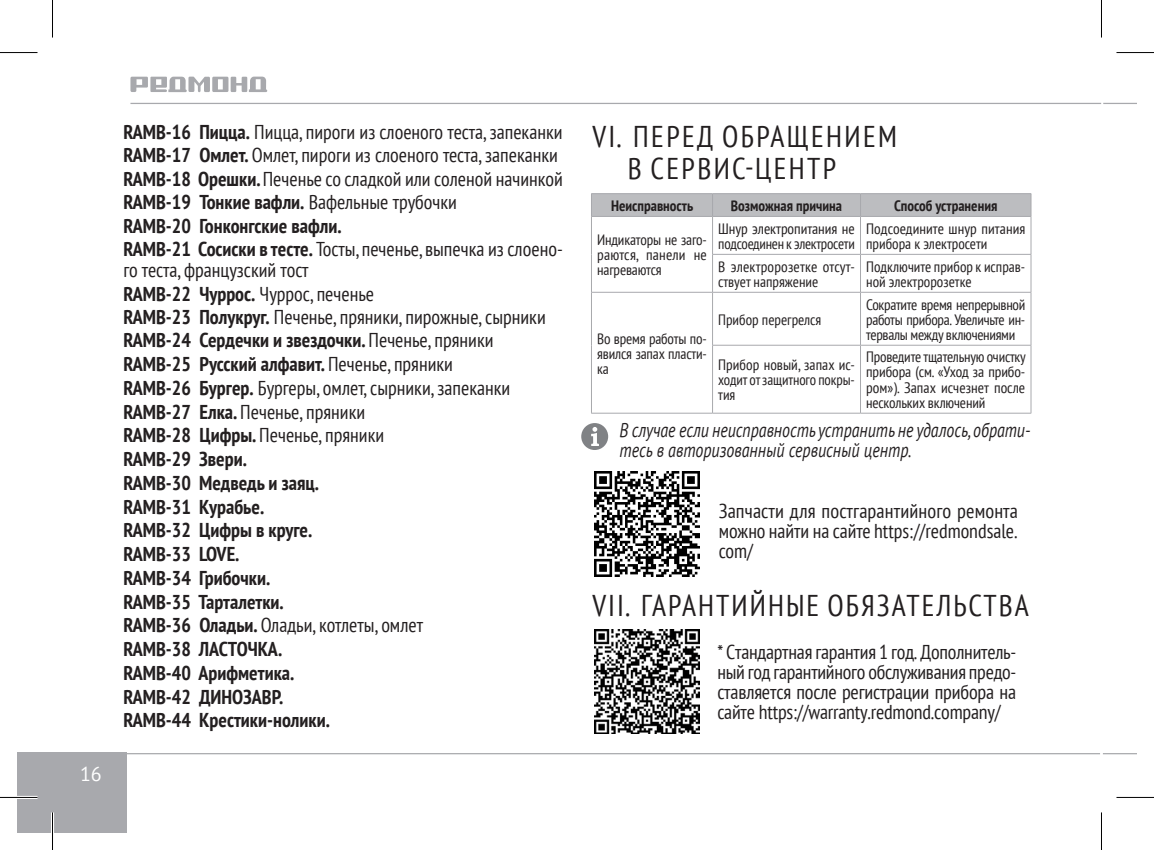
<style>
.page{position:relative;width:1154px;height:850px;background:#fff}
.page>*{position:absolute;margin:0;border:0;box-sizing:border-box;transform-origin:0 0}
.t1{font:condensed 30px/32.5px "PT Sans";letter-spacing:.07em;color:#231f20}
.t2{font:condensed 20px/20px "PT Sans";color:#231f20;text-align:justify}
.t3{font:700 condensed 20px "PT Sans";color:#231f20}
.Footnote_1{font:italic 20px/20px "PT Sans";color:#231f20;scale:.8 1}
.t4{font:20px "PT Sans";color:#fff}
.Plain_Text{font:condensed 15px/15px "PT Sans";letter-spacing:-.005em;color:#231f20;text-align:justify}
.Plain_Text_Header{font:700 condensed 15px "PT Sans";color:#231f20}
.s1{font-weight:700}
.s2{font-weight:400}
</style>
<div class="page">
<div style="left:17px;top:752px;width:110px;height:80px;background:#a8a9ad"></div>
<hr style="left:130px;top:103px;width:971px;height:1px;background:#a8a9ad">
<hr style="left:102px;top:752px;width:998px;height:2px;background:#a8a9ad">
<hr style="left:1103px;top:103px;width:34px;height:1px;background:#a8a9ad">
<hr style="left:1103px;top:752px;width:34px;height:2px;background:#a8a9ad">
<svg style="left:130px;top:77px;width:137px;height:15px"></svg>
<hr style="left:591px;top:217px;width:1px;height:37px;background:#a8a9ad">
<hr style="left:591px;top:254px;width:1px;height:38px;background:#a8a9ad">
<hr style="left:712px;top:217px;width:1px;height:37px;background:#a8a9ad">
<hr style="left:860px;top:217px;width:1px;height:37px;background:#a8a9ad">
<hr style="left:1030px;top:217px;width:1px;height:37px;background:#a8a9ad">
<hr style="left:712px;top:254px;width:148px;height:1px;background:#a8a9ad">
<hr style="left:712px;top:254px;width:1px;height:38px;background:#a8a9ad">
<hr style="left:860px;top:254px;width:171px;height:1px;background:#a8a9ad">
<hr style="left:860px;top:254px;width:1px;height:38px;background:#a8a9ad">
<hr style="left:1030px;top:254px;width:1px;height:38px;background:#a8a9ad">
<div style="left:591px;top:193px;width:440px;height:23px;background:#bcbdc0"></div>
<hr style="left:591px;top:216px;width:121px;height:1px;background:#a8a9ad">
<hr style="left:712px;top:216px;width:148px;height:1px;background:#a8a9ad">
<hr style="left:860px;top:216px;width:171px;height:1px;background:#a8a9ad">
<hr style="left:591px;top:292px;width:121px;height:1px;background:#a8a9ad">
<hr style="left:591px;top:292px;width:1px;height:53px;background:#a8a9ad">
<hr style="left:591px;top:345px;width:1px;height:67px;background:#a8a9ad">
<hr style="left:591px;top:412px;width:121px;height:1px;background:#a8a9ad">
<hr style="left:712px;top:292px;width:148px;height:1px;background:#a8a9ad">
<hr style="left:712px;top:292px;width:1px;height:53px;background:#a8a9ad">
<hr style="left:860px;top:292px;width:171px;height:1px;background:#a8a9ad">
<hr style="left:860px;top:292px;width:1px;height:53px;background:#a8a9ad">
<hr style="left:1030px;top:292px;width:1px;height:53px;background:#a8a9ad">
<hr style="left:712px;top:344px;width:148px;height:1px;background:#a8a9ad">
<hr style="left:712px;top:345px;width:1px;height:67px;background:#a8a9ad">
<hr style="left:860px;top:344px;width:171px;height:1px;background:#a8a9ad">
<hr style="left:860px;top:345px;width:1px;height:67px;background:#a8a9ad">
<hr style="left:1030px;top:345px;width:1px;height:67px;background:#a8a9ad">
<hr style="left:712px;top:412px;width:148px;height:1px;background:#a8a9ad">
<hr style="left:860px;top:412px;width:171px;height:1px;background:#a8a9ad">
<img style="left:595px;top:471px;width:104px;height:105px">
<img style="left:595px;top:629px;width:104px;height:103px">
<svg style="left:581px;top:423px;width:27px;height:27px"></svg>
<hr style="left:0;top:795px;width:38px;height:3px;background:#fff">
<hr style="left:51px;top:812px;width:3px;height:37px;background:#fff">
<hr style="left:0;top:52px;width:38px;height:1px;background:#000">
<hr style="left:1116px;top:52px;width:38px;height:1px;background:#000">
<hr style="left:0;top:796px;width:38px;height:1px;background:#000">
<hr style="left:1116px;top:796px;width:38px;height:1px;background:#000">
<hr style="left:52px;top:0;width:1px;height:38px;background:#000">
<hr style="left:52px;top:812px;width:1px;height:37px;background:#000">
<hr style="left:1101px;top:0;width:1px;height:38px;background:#000">
<hr style="left:1101px;top:812px;width:1px;height:37px;background:#000">
<p class="t4" style="left:80px;top:760px;width:23px">16</p>
<p class="t2" style="left:123px;top:121px;width:441px"><span class="s1">RAMB-16 Пицца.</span> Пицца, пироги из слоеного теста, запеканки</p>
<p class="t2" style="left:123px;top:145px;width:436px"><span class="s1">RAMB-17 Омлет.</span> Омлет, пироги из слоеного теста, запеканки</p>
<p class="t2" style="left:123px;top:168px;width:441px"><span class="s1">RAMB-18 Орешки.</span> Печенье со сладкой или соленой начинкой</p>
<p class="t3" style="left:123px;top:189px;width:335px">RAMB-19 Тонкие вафли. <span class="s2">Вафельные трубочки</span></p>
<p class="t3" style="left:123px;top:212px;width:220px">RAMB-20 Гонконгские вафли.</p>
<p class="t2" style="left:123px;top:238px;width:441px;line-height:21.2px"><span class="s1">RAMB-21 Сосиски в тесте.</span> Тосты, печенье, выпечка из слоено&shy;го теста, французский тост</p>
<p class="t3" style="left:123px;top:280px;width:252px">RAMB-22 Чуррос. <span class="s2">Чуррос, печенье</span></p>
<p class="t2" style="left:123px;top:306px;width:424px"><span class="s1">RAMB-23 Полукруг.</span> Печенье, пряники, пирожные, сырники</p>
<p class="t3" style="left:123px;top:327px;width:372px">RAMB-24 Сердечки и звездочки. <span class="s2">Печенье, пряники</span></p>
<p class="t3" style="left:123px;top:351px;width:331px">RAMB-25 Русский алфавит. <span class="s2">Печенье, пряники</span></p>
<p class="t2" style="left:123px;top:377px;width:388px"><span class="s1">RAMB-26 Бургер.</span> Бургеры, омлет, сырники, запеканки</p>
<p class="t2" style="left:123px;top:401px;width:243px"><span class="s1">RAMB-27 Елка.</span> Печенье, пряники</p>
<p class="t2" style="left:123px;top:424px;width:262px"><span class="s1">RAMB-28 Цифры.</span> Печенье, пряники</p>
<p class="t3" style="left:123px;top:445px;width:125px">RAMB-29 Звери.</p>
<p class="t3" style="left:123px;top:469px;width:197px">RAMB-30 Медведь и заяц.</p>
<p class="t3" style="left:123px;top:493px;width:142px">RAMB-31 Курабье.</p>
<p class="t3" style="left:123px;top:517px;width:190px">RAMB-32 Цифры в круге.</p>
<p class="t3" style="left:123px;top:540px;width:118px">RAMB-33 LOVE.</p>
<p class="t3" style="left:123px;top:564px;width:148px">RAMB-34 Грибочки.</p>
<p class="t3" style="left:123px;top:588px;width:162px">RAMB-35 Тарталетки.</p>
<p class="t2" style="left:123px;top:614px;width:301px"><span class="s1">RAMB-36 Оладьи.</span> Оладьи, котлеты, омлет</p>
<p class="t3" style="left:123px;top:635px;width:160px">RAMB-38 ЛАСТОЧКА.</p>
<p class="t3" style="left:123px;top:659px;width:173px">RAMB-40 Арифметика.</p>
<p class="t3" style="left:123px;top:683px;width:161px">RAMB-42 ДИНОЗАВР.</p>
<p class="t3" style="left:123px;top:707px;width:208px">RAMB-44 Крестики-нолики.</p>
<p class="t1" style="left:628px;top:119px;width:271px;text-indent:-35px">VI. ПЕРЕД ОБРАЩЕНИЕМ<br>В СЕРВИС-ЦЕНТР</p>
<p class="Plain_Text_Header" style="left:611px;top:195px;width:84px">Неисправность</p>
<p class="Plain_Text_Header" style="left:731px;top:195px;width:113px">Возможная причина</p>
<p class="Plain_Text_Header" style="left:894px;top:195px;width:105px">Способ устранения</p>
<p class="Plain_Text" style="left:597px;top:232px;width:111px">Индикаторы не заго&shy;раются, панели не нагреваются</p>
<p class="Plain_Text" style="left:718px;top:220px;width:138px">Шнур электропитания не подсоединен к электросети</p>
<p class="Plain_Text" style="left:866px;top:220px;width:161px">Подсоедините шнур питания прибора к электросети</p>
<p class="Plain_Text" style="left:718px;top:258px;width:138px">В электророзетке отсут&shy;ствует напряжение</p>
<p class="Plain_Text" style="left:866px;top:258px;width:161px">Подключите прибор к исправ&shy;ной электророзетке</p>
<p class="Plain_Text" style="left:866px;top:296px;width:161px">Сократите время непрерывной работы прибора. Увеличьте ин&shy;тервалы между включениями</p>
<p class="Plain_Text" style="left:718px;top:311px;width:105px">Прибор перегрелся</p>
<p class="Plain_Text" style="left:597px;top:330px;width:111px">Во время работы по&shy;явился запах пласти&shy;ка</p>
<p class="Plain_Text" style="left:718px;top:356px;width:138px">Прибор новый, запах ис&shy;ходит от защитного покры&shy;тия</p>
<p class="Plain_Text" style="left:866px;top:349px;width:161px">Проведите тщательную очистку прибора (см. «Уход за прибо&shy;ром»). Запах исчезнет после нескольких включений</p>
<p class="Footnote_1" style="left:619px;top:419px;width:515px">В случае если неисправность устранить не удалось, обрати&shy;тесь в авторизованный сервисный центр.</p>
<p class="t2" style="left:719px;top:500px;width:301px">Запчасти для постгарантийного ремонта можно найти на сайте https://redmondsale. com/</p>
<p class="t1" style="left:592px;top:588px;width:438px">VII. ГАРАНТИЙНЫЕ ОБЯЗАТЕЛЬСТВА</p>
<p class="t2" style="left:717px;top:641px;width:301px">* Стандартная гарантия 1 год. Дополнитель&shy;ный год гарантийного обслуживания предо&shy;ставляется после регистрации прибора на сайте https://warranty.redmond.company/</p>
</div>
